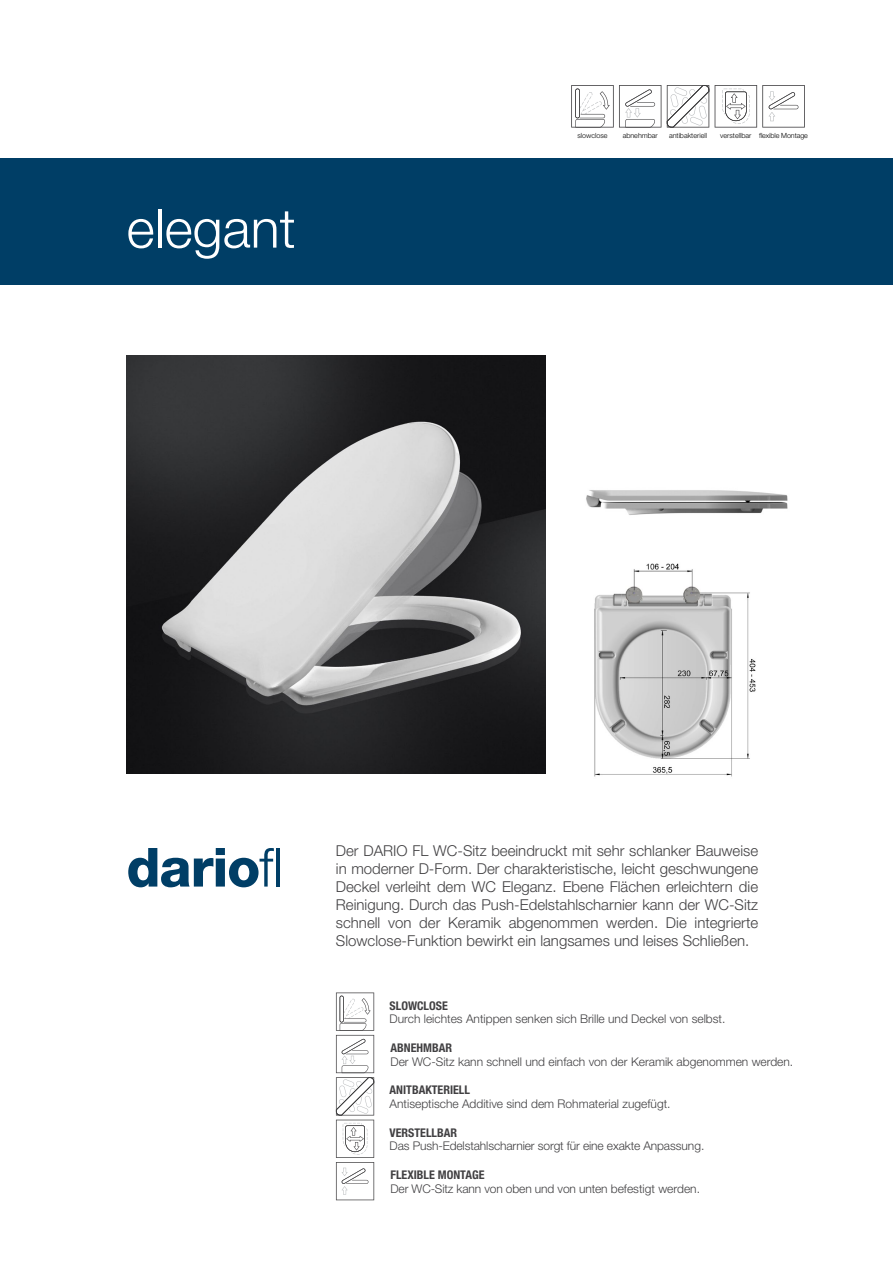
<style>
.page{position:relative;width:893px;height:1263px;background:#fff}
.page>*{position:absolute;margin:0;border:0;box-sizing:border-box;transform-origin:0 0}
.t1{font:800 54px "Helvetica Neue";letter-spacing:-.02em;color:#003e66}
.t2{font:300 54px "Helvetica Neue";color:#fff}
.t3{font:300 15px/18px "Helvetica Neue";color:#414042;text-align:justify}
.t4{font:300 12px "Helvetica Neue";color:#414042}
.t5{font:700 condensed 12px "Helvetica Neue";color:#414042}
.t6{font:300 7.05px "Helvetica Neue";color:#000}
.s1{font-weight:300}
</style>
<div class="page">
<div style="left:0;top:158px;width:893px;height:126px;background:#003e66"></div>
<img style="left:127px;top:355px;width:418px;height:419px">
<img style="left:594px;top:563px;width:162px;height:214px">
<svg style="left:667px;top:85px;width:42px;height:43px"></svg>
<svg style="left:571px;top:85px;width:90px;height:43px"></svg>
<svg style="left:715px;top:85px;width:90px;height:43px"></svg>
<svg style="left:336px;top:992px;width:38px;height:208px"></svg>
<img style="left:586px;top:490px;width:202px;height:25px">
<h1 class="t2" style="left:127px;top:195px;width:171px">elegant</h1>
<p class="t6" style="left:577px;top:131px;width:32px">slowclose</p>
<p class="t6" style="left:623px;top:131px;width:37px">abnehmbar</p>
<p class="t6" style="left:669px;top:131px;width:39px">antibakteriell</p>
<p class="t6" style="left:720px;top:131px;width:89px">verstellbar flexible Montage</p>
<h1 class="t1" style="left:127px;top:835px;width:158px">dario<span class="s1">fl</span></h1>
<p class="t3" style="left:336px;top:841px;width:424px">Der DARIO FL WC-Sitz beeindruckt mit sehr schlanker Bauweise in moderner D-Form. Der charakteristische, leicht geschwungene Deckel verleiht dem WC Eleganz. Ebene Flächen erleichtern die Reinigung. Durch das Push-Edelstahlscharnier kann der WC-Sitz schnell von der Keramik abgenommen werden. Die integrierte Slowclose-Funktion bewirkt ein langsames und leises Schließen.</p>
<p class="t5" style="left:390px;top:998px;width:60px">SLOWCLOSE</p>
<p class="t4" style="left:390px;top:1011px;width:337px">Durch leichtes Antippen senken sich Brille und Deckel von selbst.</p>
<p class="t5" style="left:390px;top:1040px;width:63px">ABNEHMBAR</p>
<p class="t4" style="left:390px;top:1054px;width:404px">Der WC-Sitz kann schnell und einfach von der Keramik abgenommen werden.</p>
<p class="t5" style="left:390px;top:1083px;width:82px">ANITBAKTERIELL</p>
<p class="t4" style="left:390px;top:1096px;width:282px">Antiseptische Additive sind dem Rohmaterial zugefügt.</p>
<p class="t5" style="left:390px;top:1125px;width:69px">VERSTELLBAR</p>
<p class="t4" style="left:390px;top:1139px;width:316px">Das Push-Edelstahlscharnier sorgt für eine exakte Anpassung.</p>
<p class="t5" style="left:390px;top:1167px;width:95px">FLEXIBLE MONTAGE</p>
<p class="t4" style="left:390px;top:1181px;width:311px">Der WC-Sitz kann von oben und von unten befestigt werden.</p>
</div>
